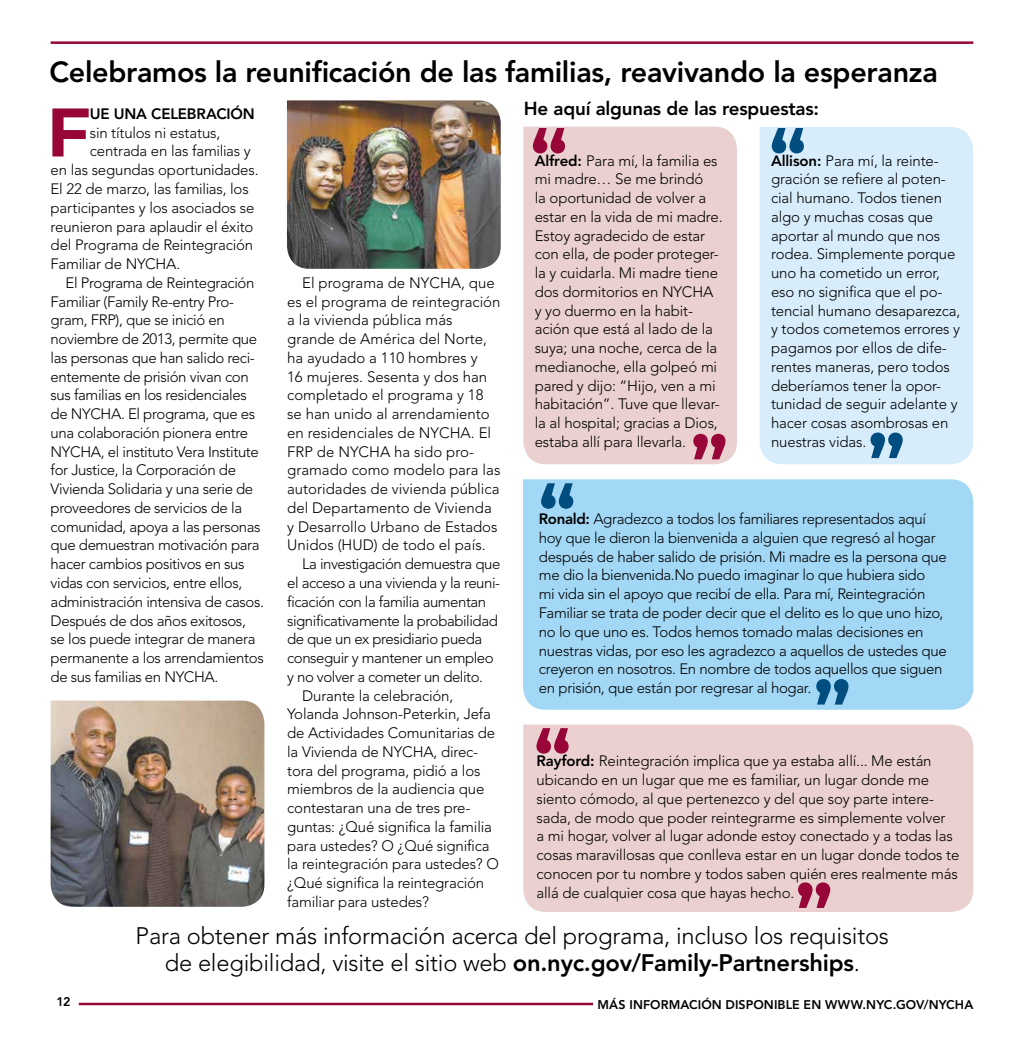
<style>
.page{position:relative;width:1024px;height:1050px;background:#fff}
.page>*{position:absolute;margin:0;border:0;box-sizing:border-box;transform-origin:0 0}
.t1{font:700 75px "Montserrat";color:#980539}
.t2{font:700 75px "Montserrat";color:#004e80}
.t3{font:700 68.62px "Montserrat";color:#980539}
.t4{font:800 28.75px "Avenir LT Std";letter-spacing:-.01em;color:#000}
.t5{font:300 23.75px/27.5px "Avenir LT Std";letter-spacing:-.01em;color:#000;text-align:center}
.t6{font:800 18.75px "Avenir LT Std";letter-spacing:-.01em;color:#000}
.t7{font:300 15px/18.8px "Avenir LT Std";letter-spacing:-.01em;color:#000}
.t8{font:300 15px "Avenir LT Std";letter-spacing:-.03em;color:#000}
.t9{font:800 15px "Avenir LT Std";letter-spacing:-.01em;color:#000}
.t10{font:800 12.5px "Avenir LT Std";letter-spacing:.005em;color:#000}
.s1{font-weight:800}
</style>
<div class="page">
<hr style="left:79px;top:1002px;width:514px;height:3px;background:#980539">
<hr style="left:51px;top:41px;width:922px;height:3px;background:#980539">
<div style="left:523px;top:479px;width:450px;height:230px;background:#a2d8f5"></div>
<div style="left:759px;top:127px;width:214px;height:337px;background:#d8edfb"></div>
<div style="left:523px;top:127px;width:214px;height:337px;background:#ead0cf"></div>
<div style="left:523px;top:724px;width:450px;height:187px;background:#ead0cf"></div>
<img style="left:287px;top:100px;width:214px;height:169px">
<img style="left:51px;top:700px;width:213px;height:206px">
<h3 class="t4" style="left:49px;top:55px;width:890px">Celebramos la reunificación de las familias, reavivando la esperanza</h3>
<h2 class="t3" style="left:47px;top:83px;width:45px">F</h2>
<p class="t9" style="left:90px;top:105px;width:166px">UE UNA CELEBRACIÓN</p>
<p class="t6" style="left:524px;top:98px;width:297px">He aquí algunas de las respuestas:</p>
<h1 class="t1" style="left:530px;top:103px;width:39px">“</h1>
<p class="t7" style="left:90px;top:123px;width:132px">sin títulos ni estatus,</p>
<p class="t7" style="left:90px;top:142px;width:163px">centrada en las familias y</p>
<p class="t7" style="left:51px;top:161px;width:209px">en las segundas oportunidades.</p>
<p class="t7" style="left:51px;top:179px;width:200px">El 22 de marzo, las familias, los</p>
<p class="t7" style="left:51px;top:198px;width:205px">participantes y los asociados se</p>
<p class="t7" style="left:51px;top:217px;width:204px">reunieron para aplaudir el éxito</p>
<p class="t7" style="left:51px;top:236px;width:204px">del Programa de Reintegración</p>
<p class="t7" style="left:51px;top:254px;width:131px">Familiar de NYCHA.</p>
<p class="t7" style="left:66px;top:273px;width:190px">El Programa de Reintegración</p>
<p class="t7" style="left:51px;top:292px;width:185px">Familiar (Family Re-entry Pro-</p>
<p class="t7" style="left:51px;top:311px;width:176px">gram, FRP), que se inició en</p>
<p class="t7" style="left:51px;top:329px;width:208px">noviembre de 2013, permite que</p>
<p class="t7" style="left:51px;top:348px;width:206px">las personas que han salido reci-</p>
<p class="t7" style="left:51px;top:367px;width:200px">entemente de prisión vivan con</p>
<p class="t7" style="left:51px;top:386px;width:198px">sus familias en los residenciales</p>
<p class="t7" style="left:51px;top:404px;width:206px">de NYCHA. El programa, que es</p>
<p class="t7" style="left:51px;top:423px;width:199px">una colaboración pionera entre</p>
<p class="t7" style="left:51px;top:442px;width:210px">NYCHA, el instituto Vera Institute</p>
<p class="t7" style="left:51px;top:461px;width:187px">for Justice, la Corporación de</p>
<p class="t7" style="left:51px;top:479px;width:204px">Vivienda Solidaria y una serie de</p>
<p class="t7" style="left:51px;top:498px;width:193px">proveedores de servicios de la</p>
<p class="t7" style="left:51px;top:517px;width:212px">comunidad, apoya a las personas</p>
<p class="t7" style="left:51px;top:536px;width:210px">que demuestran motivación para</p>
<p class="t7" style="left:51px;top:554px;width:195px">hacer cambios positivos en sus</p>
<p class="t7" style="left:51px;top:573px;width:193px">vidas con servicios, entre ellos,</p>
<p class="t7" style="left:51px;top:592px;width:215px">administración intensiva de casos.</p>
<p class="t7" style="left:51px;top:611px;width:197px">Después de dos años exitosos,</p>
<p class="t7" style="left:51px;top:629px;width:206px">se los puede integrar de manera</p>
<p class="t7" style="left:51px;top:648px;width:215px">permanente a los arrendamientos</p>
<p class="t7" style="left:51px;top:667px;width:169px">de sus familias en NYCHA.</p>
<h1 class="t2" style="left:769px;top:103px;width:39px">“</h1>
<p class="t7" style="left:535px;top:151px;width:189px"><span class="s1">Alfred:</span> Para mí, la familia es mi madre… Se me brindó<br>la oportunidad de volver a estar en la vida de mi madre.<br>Estoy agradecido de estar con ella, de poder proteger&shy;la y cuidarla. Mi madre tiene dos dormitorios en NYCHA y yo duermo en la habit&shy;ación que está al lado de la suya; una noche, cerca de la medianoche, ella golpeó mi pared y dijo: “Hijo, ven a mi habitación”. Tuve que llevar&shy;la al hospital; gracias a Dios, estaba allí para llevarla.</p>
<p class="t7" style="left:771px;top:151px;width:191px"><span class="s1">Allison:</span> Para mí, la reinte&shy;gración se refiere al poten&shy;cial humano. Todos tienen algo y muchas cosas que aportar al mundo que nos rodea. Simplemente porque uno ha cometido un error, eso no significa que el po&shy;tencial humano desaparezca, y todos cometemos errores y pagamos por ellos de dife&shy;rentes maneras, pero todos deberíamos tener la opor&shy;tunidad de seguir adelante y hacer cosas asombrosas en nuestras vidas.</p>
<p class="t7" style="left:302px;top:273px;width:194px">El programa de NYCHA, que</p>
<p class="t7" style="left:287px;top:292px;width:215px">es el programa de reintegración</p>
<p class="t7" style="left:287px;top:311px;width:167px">a la vivienda pública más</p>
<p class="t7" style="left:287px;top:329px;width:201px">grande de América del Norte,</p>
<p class="t7" style="left:287px;top:348px;width:192px">ha ayudado a 110 hombres y</p>
<p class="t7" style="left:287px;top:367px;width:201px">16 mujeres. Sesenta y dos han</p>
<p class="t7" style="left:287px;top:386px;width:198px">completado el programa y 18</p>
<p class="t7" style="left:287px;top:404px;width:204px">se han unido al arrendamiento</p>
<p class="t7" style="left:287px;top:423px;width:205px">en residenciales de NYCHA. El</p>
<p class="t7" style="left:287px;top:442px;width:188px">FRP de NYCHA ha sido pro-</p>
<p class="t7" style="left:287px;top:461px;width:215px">gramado como modelo para las</p>
<p class="t7" style="left:287px;top:479px;width:214px">autoridades de vivienda pública</p>
<p class="t7" style="left:287px;top:498px;width:206px">del Departamento de Vivienda</p>
<p class="t7" style="left:287px;top:517px;width:212px">y Desarrollo Urbano de Estados</p>
<p class="t7" style="left:287px;top:536px;width:200px">Unidos (HUD) de todo el país.</p>
<p class="t8" style="left:302px;top:555px;width:200px">La investigación demuestra que</p>
<p class="t8" style="left:287px;top:574px;width:214px">el acceso a una vivienda y la reuni-</p>
<p class="t8" style="left:287px;top:592px;width:201px">ficación con la familia aumentan</p>
<p class="t8" style="left:287px;top:611px;width:212px">significativamente la probabilidad</p>
<p class="t8" style="left:287px;top:630px;width:197px">de que un ex presidiario pueda</p>
<p class="t8" style="left:287px;top:649px;width:208px">conseguir y mantener un empleo</p>
<p class="t8" style="left:287px;top:667px;width:197px">y no volver a cometer un delito.</p>
<p class="t7" style="left:302px;top:686px;width:153px">Durante la celebración,</p>
<p class="t7" style="left:287px;top:704px;width:205px">Yolanda Johnson-Peterkin, Jefa</p>
<p class="t7" style="left:287px;top:723px;width:209px">de Actividades Comunitarias de</p>
<p class="t7" style="left:287px;top:742px;width:193px">la Vivienda de NYCHA, direc-</p>
<p class="t7" style="left:287px;top:761px;width:195px">tora del programa, pidió a los</p>
<p class="t7" style="left:287px;top:779px;width:199px">miembros de la audiencia que</p>
<p class="t7" style="left:287px;top:798px;width:185px">contestaran una de tres pre-</p>
<p class="t7" style="left:287px;top:817px;width:206px">guntas: ¿Qué significa la familia</p>
<p class="t7" style="left:287px;top:836px;width:204px">para ustedes? O ¿Qué significa</p>
<p class="t7" style="left:287px;top:854px;width:213px">la reintegración para ustedes? O</p>
<p class="t7" style="left:287px;top:873px;width:199px">¿Qué significa la reintegración</p>
<p class="t7" style="left:287px;top:892px;width:143px">familiar para ustedes?</p>
<h1 class="t2" style="left:868px;top:408px;width:39px">”</h1>
<h1 class="t1" style="left:691px;top:409px;width:39px">”</h1>
<h1 class="t2" style="left:538px;top:458px;width:39px">“</h1>
<p class="t7" style="left:539px;top:509px;width:409px"><span class="s1">Ronald:</span> Agradezco a todos los familiares representados aquí hoy que le dieron la bienvenida a alguien que regresó al hogar después de haber salido de prisión. Mi madre es la persona que me dio la bienvenida.No puedo imaginar lo que hubiera sido<br>mi vida sin el apoyo que recibí de ella. Para mí, Reintegración Familiar se trata de poder decir que el delito es lo que uno hizo, no lo que uno es. Todos hemos tomado malas decisiones en nuestras vidas, por eso les agradezco a aquellos de ustedes que creyeron en nosotros. En nombre de todos aquellos que siguen en prisión, que están por regresar al hogar.</p>
<h1 class="t2" style="left:813px;top:654px;width:39px">”</h1>
<h1 class="t1" style="left:534px;top:703px;width:39px">“</h1>
<p class="t7" style="left:536px;top:751px;width:424px"><span class="s1">Rayford:</span> Reintegración implica que ya estaba allí... Me están ubicando en un lugar que me es familiar, un lugar donde me siento cómodo, al que pertenezco y del que soy parte intere&shy;sada, de modo que poder reintegrarme es simplemente volver<br>a mi hogar, volver al lugar adonde estoy conectado y a todas las cosas maravillosas que conlleva estar en un lugar donde todos te conocen por tu nombre y todos saben quién eres realmente más allá de cualquier cosa que hayas hecho.</p>
<h3 class="t5" style="left:136px;top:921px;width:755px">Para obtener más información acerca del programa, incluso los requisitos de elegibilidad, visite el sitio web <span class="s1">on.nyc.gov/Family-Partnerships</span>.</h3>
<h1 class="t1" style="left:795px;top:857px;width:39px">”</h1>
<p class="t10" style="left:56px;top:994px;width:15px">12</p>
<p class="t10" style="left:597px;top:996px;width:377px">MÁS INFORMACIÓN DISPONIBLE EN WWW.NYC.GOV/NYCHA</p>
</div>
